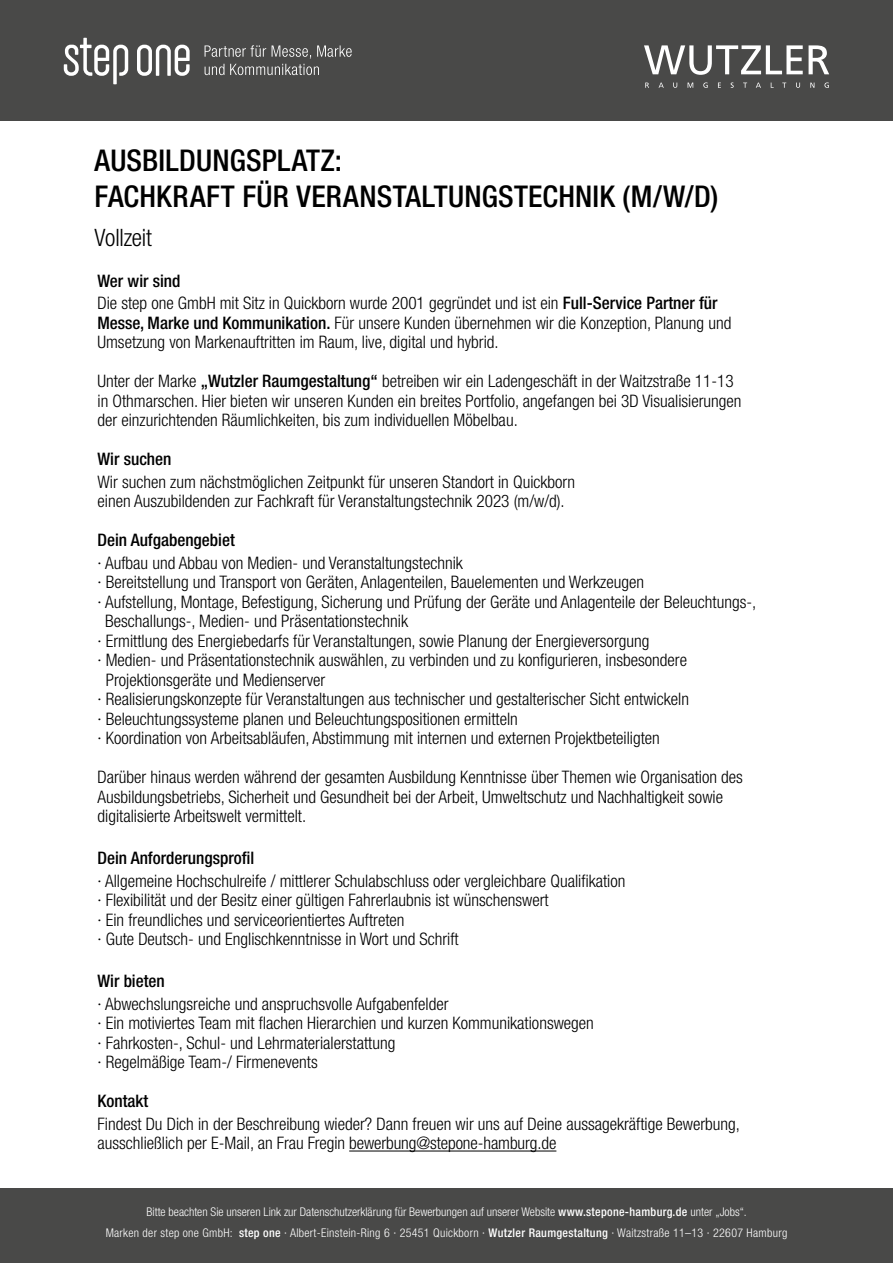
<style>
.page{position:relative;width:893px;height:1263px;background:#494948}
.page>*{position:absolute;margin:0;border:0;box-sizing:border-box;transform-origin:0 0}
.t1{font:500 condensed 30px/36px "Helvetica Neue LT Std";letter-spacing:.005em;color:#000}
.t2{font:300 condensed 24px "Helvetica Neue LT Std";letter-spacing:-.005em;color:#000}
.t3{font:300 condensed 17.25px/19.5px "Helvetica Neue LT Std";color:#000}
.t4{font:500 condensed 17.25px "Helvetica Neue LT Std";color:#000}
.t5{font:300 condensed 12px/21.1px "Helvetica Neue LT Std";color:#fff;text-align:center}
.s1{font-weight:500}
</style>
<div class="page">
<div style="left:0;top:122px;width:893px;height:1066px;background:#fff"></div>
<svg style="left:644px;top:45px;width:159px;height:30px"></svg>
<svg style="left:809px;top:45px;width:20px;height:29px"></svg>
<svg style="left:645px;top:83px;width:4px;height:5px"></svg>
<svg style="left:659px;top:83px;width:5px;height:5px"></svg>
<svg style="left:673px;top:83px;width:4px;height:5px"></svg>
<svg style="left:688px;top:83px;width:5px;height:5px"></svg>
<svg style="left:703px;top:82px;width:5px;height:6px"></svg>
<svg style="left:718px;top:83px;width:3px;height:5px"></svg>
<svg style="left:731px;top:82px;width:3px;height:6px"></svg>
<svg style="left:743px;top:83px;width:4px;height:5px"></svg>
<svg style="left:756px;top:83px;width:5px;height:5px"></svg>
<svg style="left:796px;top:83px;width:4px;height:5px"></svg>
<svg style="left:810px;top:83px;width:4px;height:5px"></svg>
<svg style="left:824px;top:82px;width:5px;height:6px"></svg>
<svg style="left:205px;top:45px;width:147px;height:30px"></svg>
<svg style="left:64px;top:38px;width:126px;height:46px"></svg>
<hr style="left:349px;top:1150px;width:207px;height:1px;background:#000">
<h1 class="t1" style="left:95px;top:142px;width:625px">AUSBILDUNGSPLATZ:<br>FACHKRAFT FÜR VERANSTALTUNGSTECHNIK (M/W/D)</h1>
<h2 class="t2" style="left:95px;top:224px;width:59px">Vollzeit</h2>
<p class="t3" style="left:98px;top:269px;width:622px;line-height:22.5px"><span class="s1">Wer wir sind<br></span>Die step one GmbH mit Sitz in Quickborn wurde 2001 gegründet und ist ein <span class="s1">Full-Service Partner für</span></p>
<p class="t3" style="left:98px;top:313px;width:635px"><span class="s1">Messe, Marke und Kommunikation.</span> Für unsere Kunden übernehmen wir die Konzeption, Planung und<br>Umsetzung von Markenauftritten im Raum, live, digital und hybrid.</p>
<p class="t3" style="left:98px;top:371px;width:645px">Unter der Marke <span class="s1">„Wutzler Raumgestaltung“</span> betreiben wir ein Ladengeschäft in der Waitzstraße 11-13 in Othmarschen. Hier bieten wir unseren Kunden ein breites Portfolio, angefangen bei 3D Visualisierungen der einzurichtenden Räumlichkeiten, bis zum individuellen Möbelbau.</p>
<p class="t4" style="left:98px;top:449px;width:75px">Wir suchen</p>
<p class="t3" style="left:98px;top:472px;width:479px">Wir suchen zum nächstmöglichen Zeitpunkt für unseren Standort in Quickborn einen Auszubildenden zur Fachkraft für Veranstaltungstechnik 2023 (m/w/d).</p>
<p class="t4" style="left:98px;top:530px;width:139px">Dein Aufgabengebiet</p>
<p class="t3" style="left:98px;top:553px;width:367px">∙ Aufbau und Abbau von Medien- und Veranstaltungstechnik</p>
<p class="t3" style="left:98px;top:572px;width:548px">∙ Bereitstellung und Transport von Geräten, Anlagenteilen, Bauelementen und Werkzeugen</p>
<p class="t3" style="left:98px;top:592px;width:660px">∙ Aufstellung, Montage, Befestigung, Sicherung und Prüfung der Geräte und Anlagenteile der Beleuchtungs-,</p>
<p class="t3" style="left:105px;top:611px;width:304px">Beschallungs-, Medien- und Präsentationstechnik</p>
<p class="t3" style="left:98px;top:631px;width:553px">∙ Ermittlung des Energiebedarfs für Veranstaltungen, sowie Planung der Energieversorgung</p>
<p class="t3" style="left:98px;top:650px;width:591px">· Medien- und Präsentationstechnik auswählen, zu verbinden und zu konfigurieren, insbesondere</p>
<p class="t3" style="left:106px;top:670px;width:221px">Projektionsgeräte und Medienserver</p>
<p class="t3" style="left:98px;top:689px;width:593px">· Realisierungskonzepte für Veranstaltungen aus technischer und gestalterischer Sicht entwickeln</p>
<p class="t3" style="left:98px;top:709px;width:422px">· Beleuchtungssysteme planen und Beleuchtungspositionen ermitteln</p>
<p class="t3" style="left:98px;top:728px;width:564px">· Koordination von Arbeitsabläufen, Abstimmung mit internen und externen Projektbeteiligten</p>
<p class="t3" style="left:98px;top:767px;width:647px">Darüber hinaus werden während der gesamten Ausbildung Kenntnisse über Themen wie Organisation des<br>Ausbildungsbetriebs, Sicherheit und Gesundheit bei der Arbeit, Umweltschutz und Nachhaltigkeit sowie digitalisierte Arbeitswelt vermittelt.</p>
<p class="t4" style="left:98px;top:848px;width:158px">Dein Anforderungsprofil</p>
<p class="t3" style="left:98px;top:871px;width:529px">· Allgemeine Hochschulreife / mittlerer Schulabschluss oder vergleichbare Qualifikation · Flexibilität und der Besitz einer gültigen Fahrerlaubnis ist wünschenswert<br>· Ein freundliches und serviceorientiertes Auftreten<br>· Gute Deutsch- und Englischkenntnisse in Wort und Schrift</p>
<p class="t4" style="left:98px;top:971px;width:69px">Wir bieten</p>
<p class="t3" style="left:98px;top:994px;width:498px">· Abwechslungsreiche und anspruchsvolle Aufgabenfelder<br>· Ein motiviertes Team mit flachen Hierarchien und kurzen Kommunikationswegen · Fahrkosten-, Schul- und Lehrmaterialerstattung<br>· Regelmäßige Team-/ Firmenevents</p>
<p class="t4" style="left:98px;top:1091px;width:52px">Kontakt</p>
<p class="t3" style="left:98px;top:1113px;width:644px">Findest Du Dich in der Beschreibung wieder? Dann freuen wir uns auf Deine aussagekräftige Bewerbung, ausschließlich per E-Mail, an Frau Fregin bewerbung@stepone-hamburg.de</p>
<p class="t5" style="left:106px;top:1201px;width:683px">Bitte beachten Sie unseren Link zur Datenschutzerklärung für Bewerbungen auf unserer Website <span class="s1">www.stepone-hamburg.de</span> unter „Jobs“.<br>Marken der step one GmbH: <span class="s1">step one</span> ∙ Albert-Einstein-Ring 6 ∙ 25451 Quickborn · <span class="s1">Wutzler Raumgestaltung</span> ∙ Waitzstraße 11–13 · 22607 Hamburg</p>
</div>
